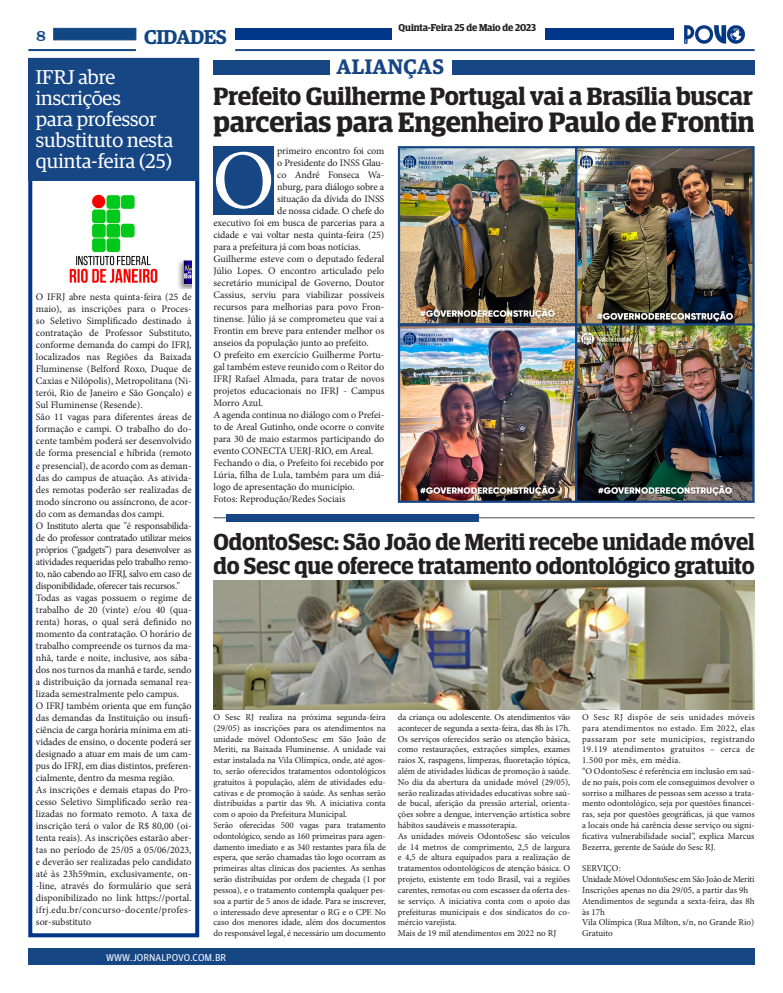
<style>
.page{position:relative;width:783px;height:993px;background:#fff}
.page>*{position:absolute;margin:0;border:0;box-sizing:border-box;transform-origin:0 0}
.t1{font:83.8px "Minion Pro";color:#fff}
.t2{font:600 28px "Guardian Egyptian Display";letter-spacing:-.005em;color:#231f20}
.t3{font:600 25px "Guardian Egyptian Display";color:#231f20}
.t4{font:600 23.2px/24.3px "Guardian Egyptian Display";letter-spacing:-.005em;color:#231f20}
.t5{font:600 21px "Guardian Egyptian";letter-spacing:.02em;color:#174685}
.t6{font:20px/21px "Guardian Egyptian";color:#fff}
.t7{font:600 20px "Guardian Egyptian";letter-spacing:-.02em;color:#114683}
.t8{font:16px "Clarendon BT";color:#174685}
.t9{font:10px/12px "Minion Pro";letter-spacing:-.01em;color:#231f20;text-align:justify}
.t10{font:600 10px "Guardian Egyptian Display";letter-spacing:-.005em;color:#231f20}
.t11{font:10px "Guardian Agate Sans G1 D Regular";color:#fff}
.t12{font:9px/10.8px "Minion Pro";letter-spacing:-.005em;color:#231f20;text-align:justify}
</style>
<div class="page">
<div style="left:28px;top:947px;width:726px;height:17px;background:#174685"></div>
<img style="left:684px;top:25px;width:62px;height:19px">
<div style="left:53px;top:28px;width:83px;height:12px;background:#114683;border:1px solid #114683"></div>
<hr style="left:28px;top:49px;width:108px;height:2px;background:#114683">
<div style="left:235px;top:28px;width:156px;height:12px;background:#003589"></div>
<hr style="left:235px;top:49px;width:519px;height:2px;background:#174685">
<div style="left:545px;top:28px;width:129px;height:12px;background:#003589"></div>
<div style="left:28px;top:58px;width:171px;height:878px;border:4px solid #003589"></div>
<div style="left:451px;top:60px;width:303px;height:14px;background:#174685"></div>
<div style="left:213px;top:60px;width:117px;height:14px;background:#174685"></div>
<div style="left:28px;top:58px;width:171px;height:123px;background:#174685"></div>
<hr style="left:213px;top:517px;width:541px;height:1px;background:#231f20">
<div style="left:226px;top:514px;width:252px;height:7px;background:#174685"></div>
<img style="left:401px;top:149px;width:173px;height:350px">
<div style="left:398px;top:146px;width:179px;height:179px;border:2px solid #174685"></div>
<img style="left:578px;top:149px;width:173px;height:174px">
<div style="left:575px;top:146px;width:179px;height:183px;border:2px solid #174685"></div>
<div style="left:398px;top:323px;width:179px;height:179px;border:2px solid #174685"></div>
<img style="left:578px;top:326px;width:173px;height:173px">
<div style="left:575px;top:323px;width:179px;height:179px;border:2px solid #174685"></div>
<div style="left:213px;top:147px;width:61px;height:68px;background:#174685"></div>
<img style="left:213px;top:580px;width:541px;height:129px">
<img style="left:69px;top:194px;width:122px;height:94px">
<h3 class="t8" style="left:36px;top:25px;width:11px">8</h3>
<h3 class="t7" style="left:144px;top:22px;width:84px">CIDADES</h3>
<p class="t10" style="left:398px;top:22px;width:139px">Quinta-Feira 25 de Maio de 2023</p>
<p class="t6" style="left:36px;top:65px;width:139px">IFRJ abre inscrições<br>para professor substituto nesta quinta-feira (25)</p>
<p class="t9" style="left:36px;top:291px;width:157px">O IFRJ abre nesta quinta-feira (25 de maio), as inscrições para o Proces&shy;so Seletivo Simplificado destinado à contratação de Professor Substituto, conforme demanda do campi do IFRJ, localizados nas Regiões da Baixada Fluminense (Belford Roxo, Duque de Caxias e Nilópolis), Metropolitana (Ni&shy;terói, Rio de Janeiro e São Gonçalo) e Sul Fluminense (Resende).</p>
<p class="t9" style="left:36px;top:411px;width:157px">São 11 vagas para diferentes áreas de formação e campi. O trabalho do do&shy;cente também poderá ser desenvolvido de forma presencial e híbrida (remoto e presencial), de acordo com as deman&shy;das do campus de atuação. As ativida&shy;des remotas poderão ser realizadas de modo síncrono ou assíncrono, de acor&shy;do com as demandas dos campi.</p>
<p class="t9" style="left:36px;top:519px;width:157px">O Instituto alerta que "é responsabilida&shy;de do professor contratado utilizar meios próprios (“gadgets”) para desenvolver as atividades requeridas pelo trabalho remo&shy;to, não cabendo ao IFRJ, salvo em caso de disponibilidade, oferecer tais recursos."</p>
<p class="t9" style="left:36px;top:591px;width:157px">Todas as vagas possuem o regime de trabalho de 20 (vinte) e/ou 40 (qua&shy;renta) horas, o qual será definido no momento da contratação. O horário de trabalho compreende os turnos da ma&shy;nhã, tarde e noite, inclusive, aos sába&shy;dos nos turnos da manhã e tarde, sendo a distribuição da jornada semanal rea&shy;lizada semestralmente pelo campus.</p>
<p class="t9" style="left:36px;top:699px;width:157px">O IFRJ também orienta que em função das demandas da Instituição ou insufi&shy;ciência de carga horária mínima em ati&shy;vidades de ensino, o docente poderá ser designado a atuar em mais de um cam&shy;pus do IFRJ, em dias distintos, preferen&shy;cialmente, dentro da mesma região.</p>
<p class="t9" style="left:36px;top:783px;width:157px">As inscrições e demais etapas do Pro&shy;cesso Seletivo Simplificado serão rea&shy;lizadas no formato remoto. A taxa de inscrição terá o valor de R$ 80,00 (oi&shy;tenta reais). As inscrições estarão aber&shy;tas no período de 25/05 a 05/06/2023, e deverão ser realizadas pelo candidato até às 23h59min, exclusivamente, on--line, através do formulário que será disponibilizado no link https://portal. ifrj.edu.br/concurso-docente/profes&shy;sor-substituto</p>
<p class="t5" style="left:336px;top:52px;width:109px">ALIANÇAS</p>
<p class="t3" style="left:213px;top:82px;width:540px">Prefeito Guilherme Portugal vai a Brasília buscar</p>
<p class="t2" style="left:213px;top:107px;width:542px">parcerias para Engenheiro Paulo de Frontin</p>
<p class="t9" style="left:277px;top:145px;width:109px">primeiro encontro foi com</p>
<p class="t9" style="left:277px;top:157px;width:109px">o Presidente do INSS Glau-</p>
<p class="t9" style="left:277px;top:169px;width:109px">co André Fonseca Wa-</p>
<p class="t9" style="left:277px;top:181px;width:109px">nburg, para diálogo sobre a</p>
<p class="t9" style="left:277px;top:193px;width:109px">situação da dívida do INSS</p>
<p class="t9" style="left:277px;top:205px;width:109px">de nossa cidade. O chefe do</p>
<p class="t9" style="left:213px;top:217px;width:172px">executivo foi em busca de parcerias para a</p>
<p class="t9" style="left:213px;top:229px;width:172px">cidade e vai voltar nesta quinta-feira (25)</p>
<p class="t9" style="left:213px;top:241px;width:149px">para a prefeitura já com boas notícias.</p>
<p class="t9" style="left:213px;top:253px;width:172px">Guilherme esteve com o deputado federal Júlio Lopes. O encontro articulado pelo secretário municipal de Governo, Doutor Cassius, serviu para viabilizar possíveis recursos para melhorias para povo Fron&shy;tinense. Júlio já se comprometeu que vai a Frontin em breve para entender melhor os anseios da população junto ao prefeito.</p>
<p class="t9" style="left:213px;top:349px;width:172px">O prefeito em exercício Guilherme Portu&shy;gal também esteve reunido com o Reitor do IFRJ Rafael Almada, para tratar de novos projetos educacionais no IFRJ - Campus Morro Azul.</p>
<p class="t9" style="left:213px;top:409px;width:172px">A agenda continua no diálogo com o Prefei&shy;to de Areal Gutinho, onde ocorre o convite para 30 de maio estarmos participando do evento CONECTA UERJ-RIO, em Areal.</p>
<p class="t9" style="left:213px;top:457px;width:172px">Fechando o dia, o Prefeito foi recebido por Lúria, filha de Lula, também para um diá&shy;logo de apresentação do município.</p>
<p class="t9" style="left:213px;top:493px;width:133px">Fotos: Reprodução/Redes Sociais</p>
<p class="t1" style="left:212px;top:124px;width:64px">O</p>
<p class="t4" style="left:213px;top:529px;width:542px">OdontoSesc: São João de Meriti recebe unidade móvel do Sesc que oferece tratamento odontológico gratuito</p>
<p class="t12" style="left:213px;top:711px;width:174px">O Sesc RJ realiza na próxima segunda-feira (29/05) as inscrições para os atendimentos na unidade móvel OdontoSesc em São João de Meriti, na Baixada Fluminense. A unidade vai estar instalada na Vila Olímpica, onde, até agos&shy;to, serão oferecidos tratamentos odontológicos gratuitos à população, além de atividades edu&shy;cativas e de promoção à saúde. As senhas serão distribuídas a partir das 9h. A iniciativa conta com o apoio da Prefeitura Municipal.</p>
<p class="t12" style="left:213px;top:819px;width:174px">Serão oferecidas 500 vagas para tratamento odontológico, sendo as 160 primeiras para agen&shy;damento imediato e as 340 restantes para fila de espera, que serão chamadas tão logo ocorram as primeiras altas clínicas dos pacientes. As senhas serão distribuídas por ordem de chegada (1 por pessoa), e o tratamento contempla qualquer pes&shy;soa a partir de 5 anos de idade. Para se inscrever, o interessado deve apresentar o RG e o CPF. No caso dos menores idade, além dos documentos do responsável legal, é necessário um documento</p>
<p class="t12" style="left:398px;top:711px;width:174px">da criança ou adolescente. Os atendimentos vão acontecer de segunda a sexta-feira, das 8h às 17h.</p>
<p class="t12" style="left:398px;top:733px;width:174px">Os serviços oferecidos serão os atenção básica, como restaurações, extrações simples, exames raios X, raspagens, limpezas, fluoretação tópica, além de atividades lúdicas de promoção à saúde.<br>No dia da abertura da unidade móvel (29/05), serão realizadas atividades educativas sobre saú&shy;de bucal, aferição da pressão arterial, orienta&shy;ções sobre a dengue, intervenção artística sobre hábitos saudáveis e massoterapia.</p>
<p class="t12" style="left:398px;top:830px;width:174px">As unidades móveis OdontoSesc são veículos de 14 metros de comprimento, 2,5 de largura e 4,5 de altura equipados para a realização de tratamentos odontológicos de atenção básica. O projeto, existente em todo Brasil, vai a regiões carentes, remotas ou com escassez da oferta des&shy;se serviço. A iniciativa conta com o apoio das prefeituras municipais e dos sindicatos do co&shy;mércio varejista.</p>
<p class="t12" style="left:398px;top:927px;width:160px">Mais de 19 mil atendimentos em 2022 no RJ</p>
<p class="t12" style="left:582px;top:711px;width:174px">O Sesc RJ dispõe de seis unidades móveis para atendimentos no estado. Em 2022, elas passaram por sete municípios, registrando 19.119 atendimentos gratuitos – cerca de 1.500 por mês, em média.</p>
<p class="t12" style="left:582px;top:765px;width:174px">“O OdontoSesc é referência em inclusão em saú&shy;de no país, pois com ele conseguimos devolver o sorriso a milhares de pessoas sem acesso a trata&shy;mento odontológico, seja por questões financei&shy;ras, seja por questões geográficas, já que vamos a locais onde há carência desse serviço ou signi&shy;ficativa vulnerabilidade social”, explica Marcus Bezerra, gerente de Saúde do Sesc RJ.</p>
<p class="t12" style="left:582px;top:862px;width:40px">SERVIÇO:</p>
<p class="t12" style="left:582px;top:873px;width:174px">Unidade Móvel OdontoSesc em São João de Meriti</p>
<p class="t12" style="left:582px;top:884px;width:167px">Inscrições apenas no dia 29/05, a partir das 9h</p>
<p class="t12" style="left:582px;top:895px;width:174px">Atendimentos de segunda a sexta-feira, das 8h às 17h</p>
<p class="t12" style="left:582px;top:916px;width:173px">Vila Olímpica (Rua Milton, s/n, no Grande Rio)</p>
<p class="t12" style="left:582px;top:927px;width:32px">Gratuito</p>
<p class="t11" style="left:106px;top:949px;width:122px">WWW.JORNALPOVO.COM.BR</p>
</div>
